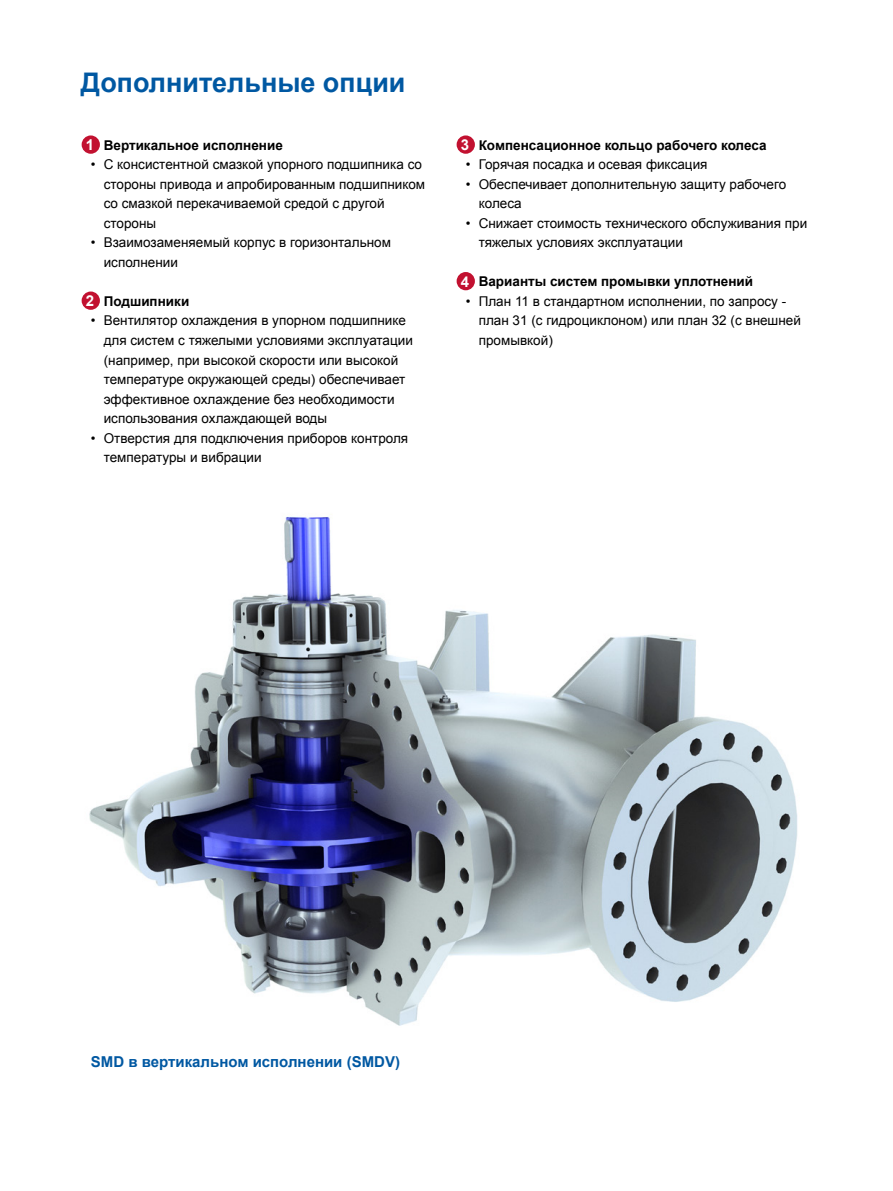
<style>
.page{position:relative;width:893px;height:1191px;background:#fff}
.page>*{position:absolute;margin:0;border:0;box-sizing:border-box;transform-origin:0 0}
.t1{font:700 27px "Arial";color:#0058a2}
.Subtitle_blue{font:700 15px "Arial";color:#0058a2}
.t2{font:700 15px "Arial";color:#fff}
.t3{font:13.5px/19.5px "Arial";color:#000}
.t4{font:700 13.5px "Arial";color:#000}
</style>
<div class="page">
<img style="left:89px;top:516px;width:709px;height:510px">
<div style="left:457px;top:135px;width:18px;height:19px;background:#c21130;border-radius:50%"></div>
<div style="left:457px;top:272px;width:18px;height:18px;background:#c21130;border-radius:50%"></div>
<div style="left:82px;top:135px;width:18px;height:19px;background:#c21130;border-radius:50%"></div>
<div style="left:82px;top:291px;width:18px;height:19px;background:#c21130;border-radius:50%"></div>
<p class="t1" style="left:81px;top:64px;width:326px">Дополнительные опции</p>
<p class="t2" style="left:86px;top:135px;width:10px">1</p>
<p class="t4" style="left:91px;top:136px;width:193px">• Вертикальное исполнение</p>
<p class="t3" style="left:104px;top:155px;width:323px;text-indent:-13px">• С консистентной смазкой упорного подшипника со стороны привода и апробированным подшипником со смазкой перекачиваемой средой с другой стороны</p>
<p class="t3" style="left:104px;top:233px;width:289px;text-indent:-13px">• Взаимозаменяемый корпус в горизонтальном исполнении</p>
<p class="t4" style="left:91px;top:292px;width:100px">• Подшипники</p>
<p class="t3" style="left:104px;top:311px;width:311px;text-indent:-13px">• Вентилятор охлаждения в упорном подшипнике для систем с тяжелыми условиями эксплуатации (например, при высокой скорости или высокой температуре окружающей среды) обеспечивает эффективное охлаждение без необходимости использования охлаждающей воды</p>
<p class="t3" style="left:104px;top:428px;width:306px;text-indent:-13px">• Отверстия для подключения приборов контроля температуры и вибрации</p>
<p class="t2" style="left:86px;top:291px;width:10px">2</p>
<p class="t2" style="left:461px;top:135px;width:10px">3</p>
<p class="t4" style="left:466px;top:136px;width:302px">• Компенсационное кольцо рабочего колеса</p>
<p class="t3" style="left:466px;top:155px;width:243px">• Горячая посадка и осевая фиксация</p>
<p class="t3" style="left:479px;top:175px;width:309px;text-indent:-13px">• Обеспечивает дополнительную защиту рабочего колеса</p>
<p class="t3" style="left:479px;top:214px;width:330px;text-indent:-13px">• Снижает стоимость технического обслуживания при тяжелых условиях эксплуатации</p>
<p class="t4" style="left:466px;top:273px;width:289px">• Варианты систем промывки уплотнений</p>
<p class="t3" style="left:479px;top:292px;width:324px;text-indent:-13px">• План 11 в стандартном исполнении, по запросу - план 31 (с гидроциклоном) или план 32 (с внешней промывкой)</p>
<p class="t2" style="left:461px;top:271px;width:10px">4</p>
<p class="Subtitle_blue" style="left:91px;top:1051px;width:311px">SMD в вертикальном исполнении (SMDV)</p>
</div>
